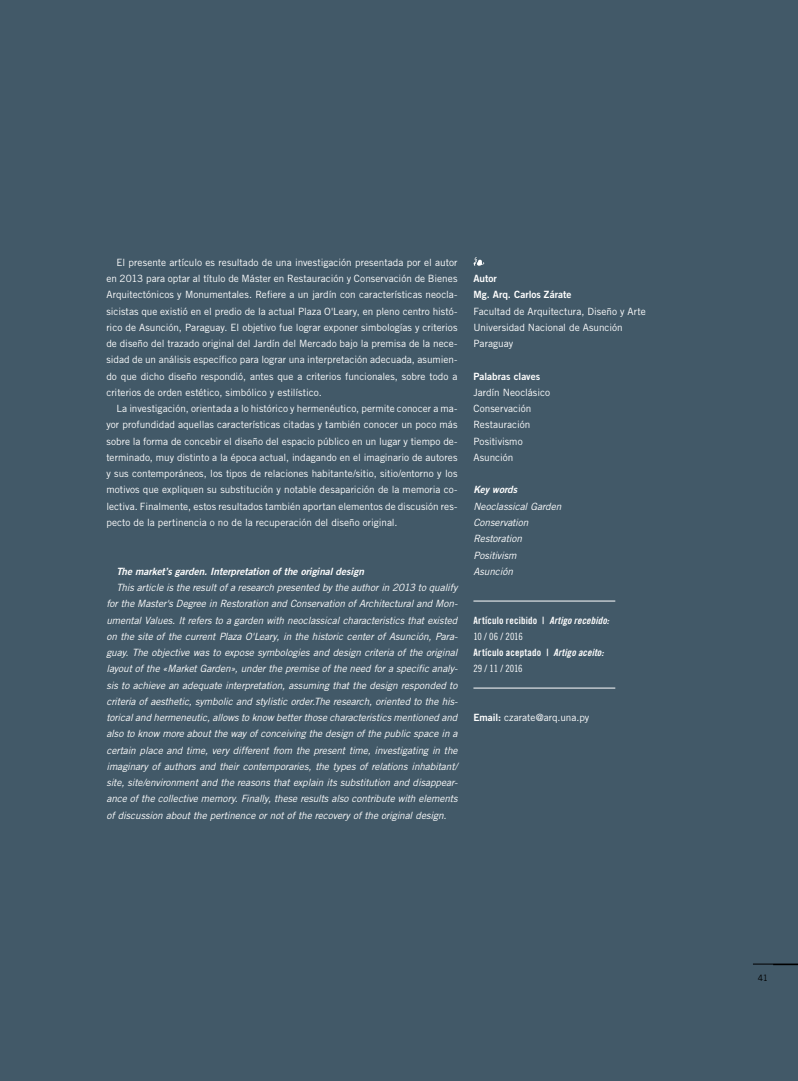
<style>
.page{position:relative;width:798px;height:1081px;background:#fff}
.page>*{position:absolute;margin:0;border:0;box-sizing:border-box;transform-origin:0 0}
.t1{font:10px/16.2px "Trade Gothic LT Std";color:#fff;text-align:justify}
.t2{font:italic 10px/16.2px "Trade Gothic LT Std";letter-spacing:-.005em;color:#fff;text-align:justify}
.t3{font:10px "Trade Gothic LT Std Bd Cn 20";letter-spacing:.02em;color:#fff}
.t4{font:10px "Trade Gothic LT Std Bd 2 Obl";color:#fff}
.t5{font:10px/16.2px "Trade Gothic LT Std Bd 2";color:#fff}
.t6{font:10px "Trade Gothic LT Std Cn 18";letter-spacing:-.025em;color:#fff}
.t7{font:8.75px "Trade Gothic LT Std";color:#000}
.s1{font-family:"Trade Gothic LT Std Bd Cn 20 Obl"}
.s2{font-family:"Trade Gothic LT Std Bd 2"}
</style>
<div class="page">
<div style="left:0;top:0;width:797px;height:1081px;background:#425968"></div>
<hr style="left:473px;top:600px;width:142px;height:1px;background:#fff">
<hr style="left:473px;top:687px;width:142px;height:1px;background:#fff">
<svg style="left:473px;top:257px;width:11px;height:9px"></svg>
<hr style="left:752px;top:964px;width:45px;height:1px;background:#000">
<p class="t1" style="left:106px;top:254px;width:352px;text-indent:10px">El presente artículo es resultado de una investigación presentada por el autor en 2013 para optar al título de Máster en Restauración y Conservación de Bienes Arquitectónicos y Monumentales. Refiere a un jardín con características neocla&shy;sicistas que existió en el predio de la actual Plaza O'Leary, en pleno centro histó&shy;rico de Asunción, Paraguay. El objetivo fue lograr exponer simbologías y criterios de diseño del trazado original del Jardín del Mercado bajo la premisa de la nece&shy;sidad de un análisis específico para lograr una interpretación adecuada, asumien&shy;do que dicho diseño respondió, antes que a criterios funcionales, sobre todo a criterios de orden estético, simbólico y estilístico.</p>
<p class="t1" style="left:106px;top:400px;width:352px;text-indent:10px">La investigación, orientada a lo histórico y hermenéutico, permite conocer a ma&shy;yor profundidad aquellas características citadas y también conocer un poco más sobre la forma de concebir el diseño del espacio público en un lugar y tiempo de&shy;terminado, muy distinto a la época actual, indagando en el imaginario de autores y sus contemporáneos, los tipos de relaciones habitante/sitio, sitio/entorno y los motivos que expliquen su substitución y notable desaparición de la memoria co&shy;lectiva. Finalmente, estos resultados también aportan elementos de discusión res&shy;pecto de la pertinencia o no de la recuperación del diseño original.</p>
<p class="t4" style="left:116px;top:565px;width:249px">The market’s garden. Interpretation of the original design</p>
<p class="t2" style="left:106px;top:579px;width:352px;text-indent:10px">This article is the result of a research presented by the author in 2013 to qualify for the Master's Degree in Restoration and Conservation of Architectural and Mon&shy;umental Values. It refers to a garden with neoclassical characteristics that existed on the site of the current Plaza O'Leary, in the historic center of Asunción, Para&shy;guay. The objective was to expose symbologies and design criteria of the original layout of the «Market Garden», under the premise of the need for a specific analy&shy;sis to achieve an adequate interpretation, assuming that the design responded to criteria of aesthetic, symbolic and stylistic order.The research, oriented to the his&shy;torical and hermeneutic, allows to know better those characteristics mentioned and also to know more about the way of conceiving the design of the public space in a certain place and time, very different from the present time, investigating in the imaginary of authors and their contemporaries, the types of relations inhabitant/ site, site/environment and the reasons that explain its substitution and disappear&shy;ance of the collective memory. Finally, these results also contribute with elements of discussion about the pertinence or not of the recovery of the original design.</p>
<p class="t5" style="left:473px;top:270px;width:100px">Autor<br>Mg. Arq. Carlos Zárate</p>
<p class="t1" style="left:473px;top:303px;width:174px;text-align:left">Facultad de Arquitectura, Diseño y Arte<br>Universidad Nacional de Asunción<br>Paraguay</p>
<p class="t5" style="left:473px;top:368px;width:68px">Palabras claves</p>
<p class="t1" style="left:473px;top:384px;width:78px;text-align:left">Jardín Neoclásico<br>Conservación<br>Restauración<br>Positivismo<br>Asunción</p>
<p class="t4" style="left:473px;top:484px;width:45px">Key words</p>
<p class="t2" style="left:473px;top:498px;width:89px;text-align:left">Neoclassical Garden<br>Conservation<br>Restoration<br>Positivism<br>Asunción</p>
<p class="t3" style="left:473px;top:614px;width:137px">Artículo recibido | <span class="s1">Artigo recebido:</span></p>
<p class="t6" style="left:473px;top:630px;width:51px">10 / 06 / 2016</p>
<p class="t3" style="left:473px;top:646px;width:132px">Artículo aceptado | <span class="s1">Artigo aceito:</span></p>
<p class="t6" style="left:473px;top:663px;width:51px">29 / 11 / 2016</p>
<p class="t1" style="left:473px;top:709px;width:117px"><span class="s2">Email:</span> czarate@arq.una.py</p>
<p class="t7" style="left:757px;top:972px;width:12px">41</p>
</div>
